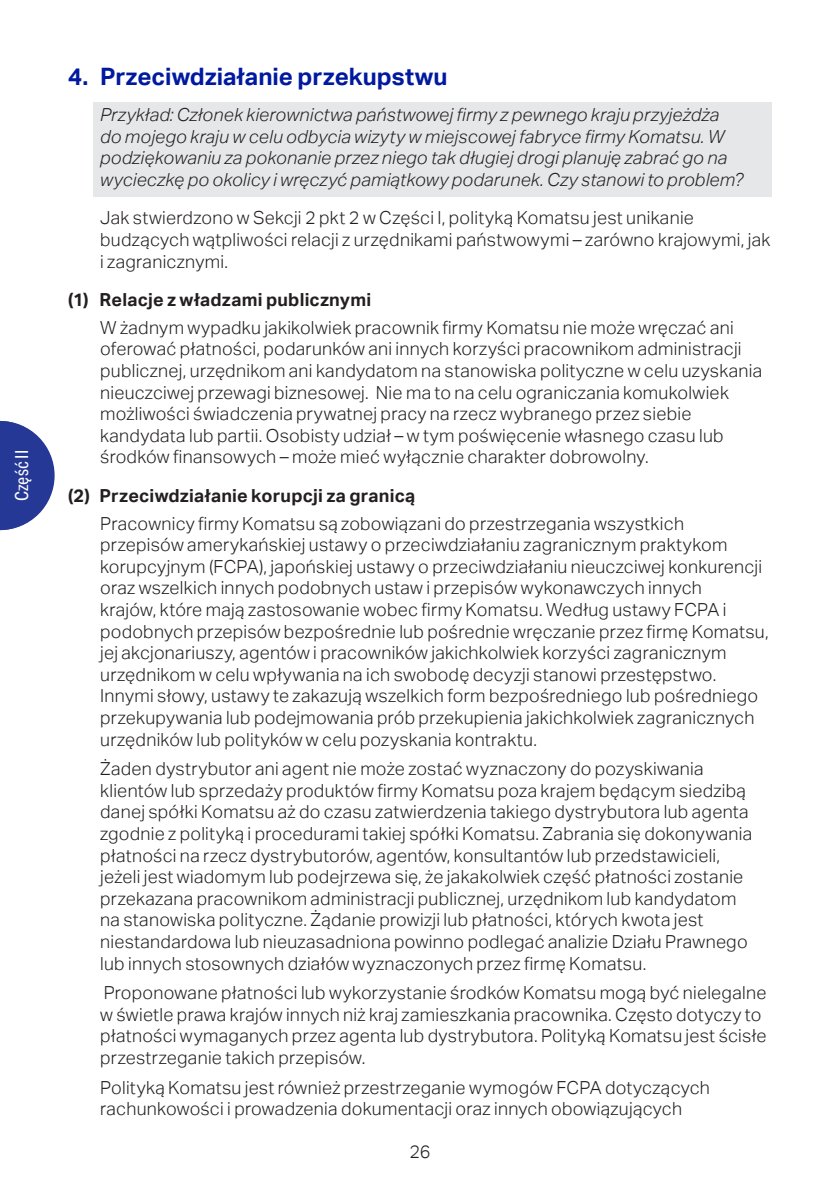
<style>
.page{position:relative;width:840px;height:1191px;background:#fff}
.page>*{position:absolute;margin:0;border:0;box-sizing:border-box;transform-origin:0 0}
.T2{font:700 24px "Aktiv Grotesk";color:#00199f}
.body_indent{font:300 18px/21.6px "Aktiv Grotesk";letter-spacing:.015em;color:#231f20}
.example{font:italic 300 18px/21.6px "Aktiv Grotesk";letter-spacing:.01em;color:#231f20}
.T3{font:700 18px "Aktiv Grotesk";letter-spacing:.01em;color:#231f20}
.body{font:18px "Aktiv Grotesk Cd";letter-spacing:.02em;color:#fff}
</style>
<div class="page">
<div style="left:94px;top:102px;width:677px;height:95px;background:#e6e7e9"></div>
<svg style="left:0;top:421px;width:55px;height:109px"></svg>
<p class="body" style="left:11px;top:501px;width:53px;rotate:-90deg">Część II</p>
<p class="T2" style="left:68px;top:63px;width:381px">4. Przeciwdziałanie przekupstwu</p>
<p class="example" style="left:100px;top:104px;width:644px">Przykład: Członek kierownictwa państwowej firmy z pewnego kraju przyjeżdża do mojego kraju w celu odbycia wizyty w miejscowej fabryce firmy Komatsu. W podziękowaniu za pokonanie przez niego tak długiej drogi planuję zabrać go na wycieczkę po okolicy i wręczyć pamiątkowy podarunek. Czy stanowi to problem?</p>
<p class="body_indent" style="left:100px;top:207px;width:671px">Jak stwierdzono w Sekcji 2 pkt 2 w Części I, polityką Komatsu jest unikanie budzących wątpliwości relacji z urzędnikami państwowymi – zarówno krajowymi, jak i zagranicznymi.</p>
<p class="T3" style="left:68px;top:289px;width:304px">(1) Relacje z władzami publicznymi</p>
<p class="body_indent" style="left:100px;top:317px;width:663px">W żadnym wypadku jakikolwiek pracownik firmy Komatsu nie może wręczać ani oferować płatności, podarunków ani innych korzyści pracownikom administracji publicznej, urzędnikom ani kandydatom na stanowiska polityczne w celu uzyskania nieuczciwej przewagi biznesowej. Nie ma to na celu ograniczania komukolwiek możliwości świadczenia prywatnej pracy na rzecz wybranego przez siebie kandydata lub partii. Osobisty udział – w tym poświęcenie własnego czasu lub środków finansowych – może mieć wyłącznie charakter dobrowolny.</p>
<p class="T3" style="left:68px;top:485px;width:348px">(2) Przeciwdziałanie korupcji za granicą</p>
<p class="body_indent" style="left:100px;top:512px;width:669px">Pracownicy firmy Komatsu są zobowiązani do przestrzegania wszystkich przepisów amerykańskiej ustawy o przeciwdziałaniu zagranicznym praktykom korupcyjnym (FCPA), japońskiej ustawy o przeciwdziałaniu nieuczciwej konkurencji oraz wszelkich innych podobnych ustaw i przepisów wykonawczych innych<br>krajów, które mają zastosowanie wobec firmy Komatsu. Według ustawy FCPA i podobnych przepisów bezpośrednie lub pośrednie wręczanie przez firmę Komatsu, jej akcjonariuszy, agentów i pracowników jakichkolwiek korzyści zagranicznym urzędnikom w celu wpływania na ich swobodę decyzji stanowi przestępstwo.<br>Innymi słowy, ustawy te zakazują wszelkich form bezpośredniego lub pośredniego przekupywania lub podejmowania prób przekupienia jakichkolwiek zagranicznych urzędników lub polityków w celu pozyskania kontraktu.</p>
<p class="body_indent" style="left:100px;top:758px;width:653px">Żaden dystrybutor ani agent nie może zostać wyznaczony do pozyskiwania klientów lub sprzedaży produktów firmy Komatsu poza krajem będącym siedzibą danej spółki Komatsu aż do czasu zatwierdzenia takiego dystrybutora lub agenta zgodnie z polityką i procedurami takiej spółki Komatsu. Zabrania się dokonywania płatności na rzecz dystrybutorów, agentów, konsultantów lub przedstawicieli, jeżeli jest wiadomym lub podejrzewa się, że jakakolwiek część płatności zostanie przekazana pracownikom administracji publicznej, urzędnikom lub kandydatom na stanowiska polityczne. Żądanie prowizji lub płatności, których kwota jest niestandardowa lub nieuzasadniona powinno podlegać analizie Działu Prawnego lub innych stosownych działów wyznaczonych przez firmę Komatsu.</p>
<p class="body_indent" style="left:100px;top:982px;width:667px">Proponowane płatności lub wykorzystanie środków Komatsu mogą być nielegalne w świetle prawa krajów innych niż kraj zamieszkania pracownika. Często dotyczy to płatności wymaganych przez agenta lub dystrybutora. Polityką Komatsu jest ścisłe przestrzeganie takich przepisów.</p>
<p class="body_indent" style="left:100px;top:1076px;width:611px">Polityką Komatsu jest również przestrzeganie wymogów FCPA dotyczących rachunkowości i prowadzenia dokumentacji oraz innych obowiązujących</p>
<p class="body_indent" style="left:409px;top:1141px;width:23px">26</p>
</div>
